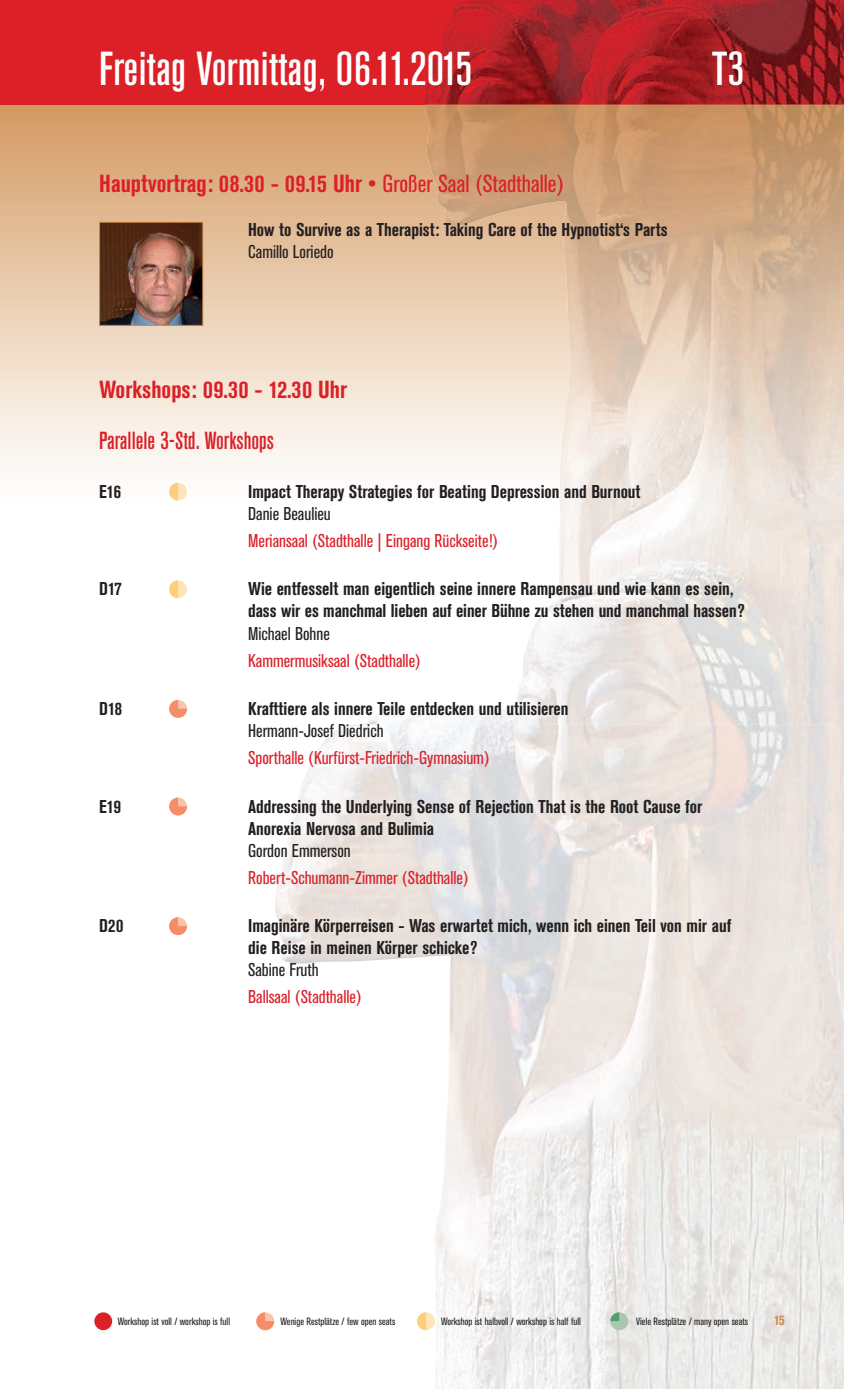
<style>
.page{position:relative;width:844px;height:1389px;background:#fff}
.page>*{position:absolute;margin:0;border:0;box-sizing:border-box;transform-origin:0 0}
.t1{font:500 47.25px "Standard Grot Con BSK";letter-spacing:.005em;color:#fff}
.t2{font:700 24.5px "Standard Grot Con BSK";color:#db2028}
.t3{font:500 24.5px "Standard Grot Con BSK";color:#db2028}
.t4{font:700 18.38px/22.1px "Standard Grot Con BSK";color:#231f20}
.t5{font:18.38px "Standard Grot Con BSK";color:#db2028}
.t6{font:18.38px "Standard Grot Con BSK";color:#231f20}
.t7{font:700 14px "Standard Grot Con BSK";color:#cd8b4d}
.t8{font:10.5px "Standard Grot Con BSK";color:#231f20}
.s1{font-weight:400}
</style>
<div class="page">
<svg style="left:0;top:104px;width:535px;height:366px;background:#e9cdb1"></svg>
<div style="left:0;top:0;width:843px;height:104px;background:#db2028"></div>
<img style="left:275px;top:725px;width:568px;height:240px">
<img style="left:446px;top:965px;width:397px;height:424px">
<img style="left:434px;top:1140px;width:12px;height:249px">
<img style="left:425px;top:0;width:418px;height:229px">
<img style="left:535px;top:228px;width:308px;height:497px">
<img style="left:357px;top:710px;width:118px;height:15px">
<div style="left:94px;top:1312px;width:18px;height:18px;background:#db2028;border-radius:50%"></div>
<svg style="left:256px;top:1312px;width:18px;height:18px"></svg>
<div style="left:610px;top:1312px;width:18px;height:18px;background:#a9c6ae;border-radius:50%"></div>
<svg style="left:610px;top:1312px;width:9px;height:9px"></svg>
<div style="left:417px;top:1312px;width:18px;height:18px;background:#fee4b8;border-radius:50%"></div>
<svg style="left:417px;top:1312px;width:9px;height:18px"></svg>
<div style="left:169px;top:483px;width:18px;height:18px;background:#fee4b8;border-radius:50%"></div>
<svg style="left:169px;top:483px;width:9px;height:18px"></svg>
<div style="left:169px;top:580px;width:18px;height:18px;background:#fee4b8;border-radius:50%"></div>
<svg style="left:169px;top:580px;width:9px;height:18px"></svg>
<svg style="left:169px;top:700px;width:18px;height:18px"></svg>
<svg style="left:169px;top:798px;width:18px;height:17px"></svg>
<svg style="left:169px;top:917px;width:18px;height:18px"></svg>
<img style="left:101px;top:224px;width:100px;height:100px">
<div style="left:99px;top:222px;width:104px;height:104px;border:1px solid #cd8b4d"></div>
<h1 class="t1" style="left:99px;top:42px;width:374px">Freitag Vormittag, 06.11.2015</h1>
<h1 class="t1" style="left:711px;top:42px;width:34px">T3</h1>
<h2 class="t2" style="left:99px;top:169px;width:466px">Hauptvortrag: 08.30 - 09.15 Uhr • <span class="s1">Großer Saal (Stadthalle)</span></h2>
<p class="t4" style="left:248px;top:219px;width:421px">How to Survive as a Therapist: Taking Care of the Hypnotist‘s Parts</p>
<p class="t6" style="left:248px;top:241px;width:87px">Camillo Loriedo</p>
<h2 class="t2" style="left:99px;top:375px;width:249px">Workshops: 09.30 - 12.30 Uhr</h2>
<h2 class="t3" style="left:99px;top:427px;width:176px">Parallele 3-Std. Workshops</h2>
<p class="t4" style="left:99px;top:481px;width:23px">E16</p>
<p class="t4" style="left:248px;top:481px;width:394px">Impact Therapy Strategies for Beating Depression and Burnout</p>
<p class="t6" style="left:248px;top:503px;width:84px">Danie Beaulieu</p>
<p class="t5" style="left:248px;top:530px;width:251px">Meriansaal (Stadthalle | Eingang Rückseite!)</p>
<p class="t4" style="left:99px;top:578px;width:24px">D17</p>
<p class="t4" style="left:248px;top:578px;width:498px">Wie entfesselt man eigentlich seine innere Rampensau und wie kann es sein, dass wir es manchmal lieben auf einer Bühne zu stehen und manchmal hassen?</p>
<p class="t6" style="left:248px;top:623px;width:83px">Michael Bohne</p>
<p class="t5" style="left:248px;top:650px;width:174px">Kammermusiksaal (Stadthalle)</p>
<p class="t4" style="left:99px;top:698px;width:24px">D18</p>
<p class="t4" style="left:248px;top:698px;width:322px">Krafttiere als innere Teile entdecken und utilisieren</p>
<p class="t6" style="left:248px;top:720px;width:137px">Hermann-Josef Diedrich</p>
<p class="t5" style="left:248px;top:747px;width:243px">Sporthalle (Kurfürst-Friedrich-Gymnasium)</p>
<p class="t4" style="left:99px;top:795px;width:23px">E19</p>
<p class="t4" style="left:248px;top:795px;width:455px">Addressing the Underlying Sense of Rejection That is the Root Cause for<br>Anorexia Nervosa and Bulimia</p>
<p class="t6" style="left:248px;top:840px;width:104px">Gordon Emmerson</p>
<p class="t5" style="left:248px;top:867px;width:222px">Robert-Schumann-Zimmer (Stadthalle)</p>
<p class="t4" style="left:99px;top:915px;width:26px">D20</p>
<p class="t4" style="left:248px;top:915px;width:484px">Imaginäre Körperreisen - Was erwartet mich, wenn ich einen Teil von mir auf die Reise in meinen Körper schicke?</p>
<p class="t6" style="left:248px;top:960px;width:72px">Sabine Fruth</p>
<p class="t5" style="left:248px;top:987px;width:115px">Ballsaal (Stadthalle)</p>
<p class="t8" style="left:118px;top:1316px;width:114px">Workshop ist voll / workshop is full</p>
<p class="t8" style="left:280px;top:1316px;width:116px">Wenige Restplätze / few open seats</p>
<p class="t8" style="left:441px;top:1316px;width:141px">Workshop ist halbvoll / workshop is half full</p>
<p class="t8" style="left:636px;top:1316px;width:113px">Viele Restplätze / many open seats</p>
<p class="t7" style="left:773px;top:1312px;width:12px">15</p>
</div>
